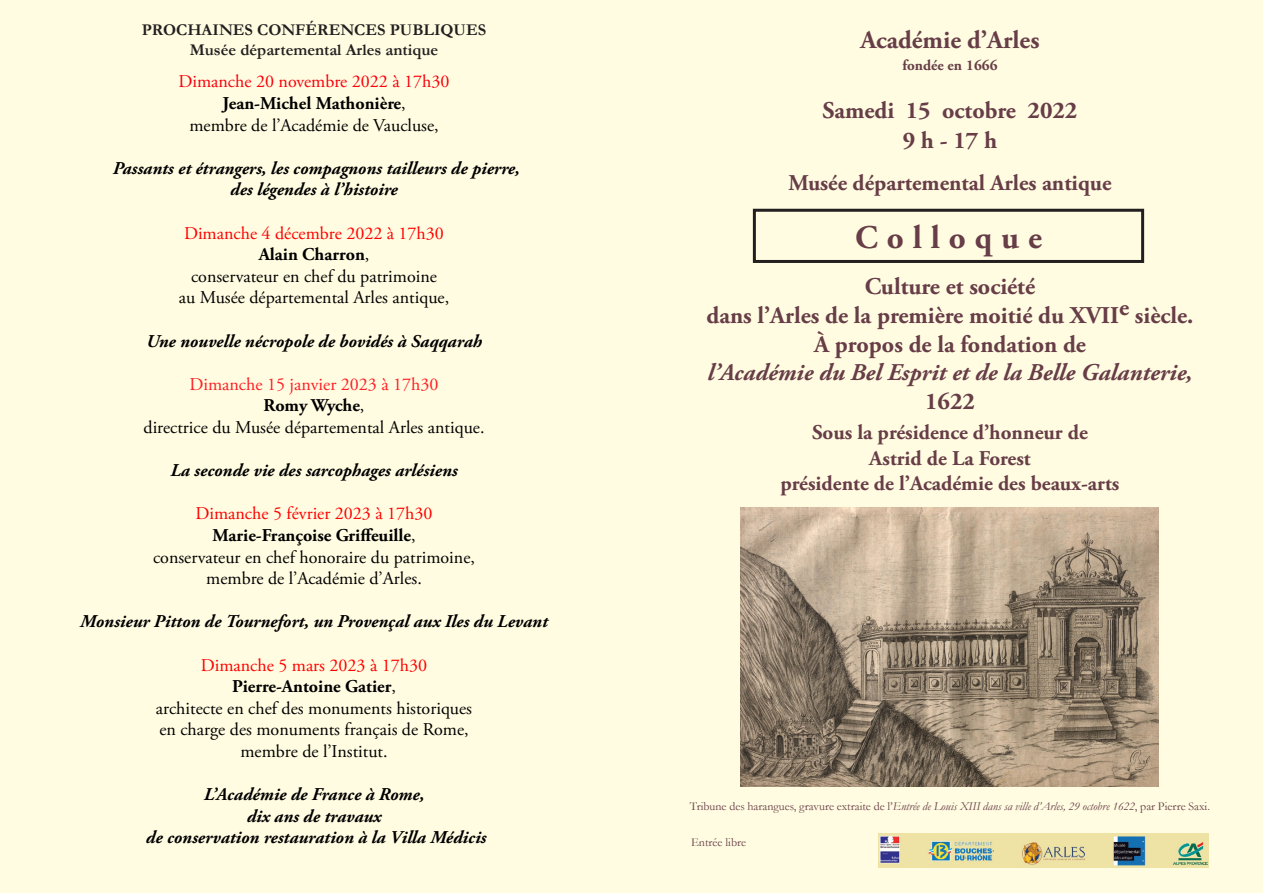
<style>
.page{position:relative;width:1263px;height:893px;background:#fffce1}
.page>*{position:absolute;margin:0;border:0;box-sizing:border-box;transform-origin:0 0}
.t1{font:700 33px "Adobe Garamond Pro";letter-spacing:.27em;color:#673d47}
.t2{font:700 25.5px "Adobe Garamond Pro";color:#673d47}
.t3{font:700 24px "Adobe Garamond Pro";color:#673d47}
.t4{font:italic 700 24px "Adobe Garamond Pro";color:#673d47}
.t5{font:700 22.5px "Adobe Garamond Pro";color:#673d47}
.t6{font:700 21px "Adobe Garamond Pro";color:#673d47}
.t7{font:18px "Adobe Garamond Pro";color:#000}
.t8{font:italic 700 18px "Adobe Garamond Pro";color:#000}
.t9{font:700 18px "Adobe Garamond Pro";color:#000}
.t10{font:18px "Adobe Garamond Pro";color:#f00}
.t11{font:18px "Adobe Garamond Pro";color:#fa000c}
.t12{font:18px "Adobe Garamond Pro";color:#ff1e25}
.t13{font:700 16.5px "Garamond";color:#231f20}
.t14{font:700 15px "Adobe Garamond Pro";color:#673d47}
.t15{font:12px "Garamond";color:#673d47}
.s1{font-weight:400}
.s2{font-style:italic}
</style>
<div class="page">
<img style="left:740px;top:507px;width:418px;height:279px">
<div style="left:753px;top:209px;width:391px;height:54px;border:3px solid #231f20"></div>
<img style="left:878px;top:834px;width:331px;height:33px">
<p class="t13" style="left:142px;top:19px;width:346px">PROCHAINES CONFÉRENCES PUBLIQUES</p>
<p class="t13" style="left:190px;top:38px;width:250px">Musée départemental Arles antique</p>
<p class="t11" style="left:179px;top:71px;width:272px">Dimanche 20 novembre 2022 à 17h30</p>
<p class="t9" style="left:222px;top:93px;width:185px">Jean-Michel Mathonière<span class="s1">,</span></p>
<p class="t7" style="left:189px;top:114px;width:251px">membre de l’Académie de Vaucluse,</p>
<p class="t8" style="left:113px;top:158px;width:408px">Passants et étrangers, les compagnons tailleurs de pierre,</p>
<p class="t8" style="left:230px;top:179px;width:169px">des légendes à l’histoire</p>
<p class="t10" style="left:184px;top:222px;width:261px">Dimanche 4 décembre 2022 à 17h30</p>
<p class="t9" style="left:259px;top:244px;width:112px">Alain Charron<span class="s1">,</span></p>
<p class="t7" style="left:191px;top:265px;width:247px">conservateur en chef du patrimoine</p>
<p class="t7" style="left:179px;top:287px;width:272px">au Musée départemental Arles antique,</p>
<p class="t8" style="left:146px;top:330px;width:337px">Une nouvelle nécropole de bovidés à Saqqarah</p>
<p class="t12" style="left:190px;top:373px;width:250px">Dimanche 15 janvier 2023 à 17h30</p>
<p class="t9" style="left:264px;top:395px;width:102px">Romy Wyche<span class="s1">,</span></p>
<p class="t7" style="left:144px;top:416px;width:342px">directrice du Musée départemental Arles antique.</p>
<p class="t8" style="left:170px;top:460px;width:289px">La seconde vie des sarcophages arlésiens</p>
<p class="t10" style="left:196px;top:503px;width:238px">Dimanche 5 février 2023 à 17h30</p>
<p class="t9" style="left:212px;top:525px;width:205px">Marie-Françoise Griffeuille<span class="s1">,</span></p>
<p class="t7" style="left:153px;top:546px;width:323px">conservateur en chef honoraire du patrimoine,</p>
<p class="t7" style="left:206px;top:568px;width:217px">membre de l’Académie d’Arles.</p>
<p class="t8" style="left:80px;top:611px;width:469px">Monsieur Pitton de Tournefort, un Provençal aux Iles du Levant</p>
<p class="t10" style="left:201px;top:654px;width:228px">Dimanche 5 mars 2023 à 17h30</p>
<p class="t9" style="left:232px;top:676px;width:165px">Pierre-Antoine Gatier<span class="s1">,</span></p>
<p class="t7" style="left:156px;top:697px;width:318px">architecte en chef des monuments historiques</p>
<p class="t7" style="left:159px;top:719px;width:311px">en charge des monuments français de Rome,</p>
<p class="t7" style="left:240px;top:740px;width:149px">membre de l’Institut.</p>
<p class="t8" style="left:204px;top:784px;width:222px">L’Académie de France à Rome,</p>
<p class="t8" style="left:247px;top:806px;width:136px">dix ans de travaux</p>
<p class="t8" style="left:146px;top:827px;width:342px">de conservation restauration à la Villa Médicis</p>
<p class="t2" style="left:860px;top:25px;width:180px">Académie d’Arles</p>
<p class="t14" style="left:902px;top:56px;width:96px">fondée en 1666</p>
<p class="t3" style="left:822px;top:96px;width:256px">Samedi 15 octobre 2022</p>
<p class="t3" style="left:903px;top:126px;width:96px">9 h - 17 h</p>
<p class="t5" style="left:788px;top:170px;width:325px">Musée départemental Arles antique</p>
<p class="t1" style="left:855px;top:218px;width:188px">Colloque</p>
<p class="t3" style="left:865px;top:272px;width:172px">Culture et société</p>
<p class="t3" style="left:706px;top:301px;width:488px">dans l’Arles de la première moitié du XVIIe siècle.</p>
<p class="t3" style="left:814px;top:330px;width:273px">À propos de la fondation de</p>
<p class="t4" style="left:707px;top:359px;width:487px">l’Académie du Bel Esprit et de la Belle Galanterie,</p>
<p class="t3" style="left:925px;top:388px;width:51px">1622</p>
<p class="t6" style="left:812px;top:421px;width:277px">Sous la présidence d’honneur de</p>
<p class="t6" style="left:869px;top:446px;width:163px">Astrid de La Forest</p>
<p class="t6" style="left:780px;top:471px;width:340px">présidente de l’Académie des beaux-arts</p>
<p class="t15" style="left:690px;top:798px;width:522px">Tribune des harangues, gravure extraite de l’<span class="s2">Entrée de Louis XIII dans sa ville d’Arles, 29 octobre 1622</span>, par Pierre Saxi.</p>
<p class="t15" style="left:691px;top:834px;width:57px">Entrée libre</p>
</div>
